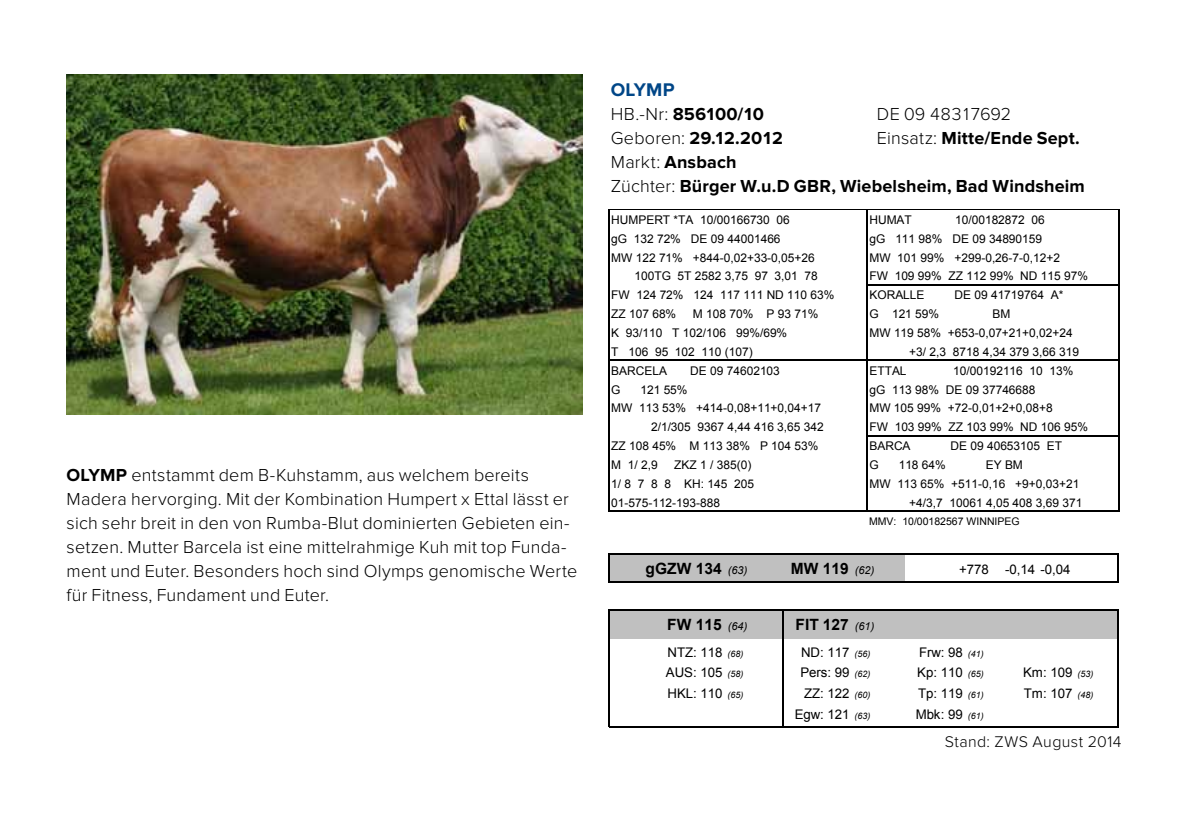
<style>
.page{position:relative;width:1191px;height:840px;background:#fff}
.page>*{position:absolute;margin:0;border:0;box-sizing:border-box;transform-origin:0 0}
.t1{font:700 53px "Arial";color:#000}
.t2{font:700 24.2px "Arial";color:#000}
.t3{font:700 19px "Proxima Nova";letter-spacing:.01em;color:#004687}
.t4{font:300 18px/24px "Proxima Nova";letter-spacing:.01em;color:#000}
.t5{font:700 18px/24px "Proxima Nova";letter-spacing:.01em;color:#000}
.t6{font:700 18px "Proxima Nova";letter-spacing:-.025em;color:#000}
.t7{font:300 18px "Proxima Nova";letter-spacing:-.015em;color:#000}
.t8{font:300 16px "Proxima Nova";letter-spacing:.025em;color:#000}
.t9{font:700 15.6px "Arial";letter-spacing:.005em;color:#000}
.t10{font:13.2px "Arial";letter-spacing:-.005em;color:#000}
.t11{font:12px "Arial";color:#000}
.t12{font:10.6px "Arial";color:#000}
.s1{font-weight:700}
.s2{font-weight:300}
.s3{font-weight:400;font-style:italic;font-size:11px}
.s4{font-style:italic;font-size:9px}
</style>
<div class="page">
<img style="left:67px;top:74px;width:515px;height:340px">
<div style="left:608px;top:553px;width:296px;height:29px;background:#c0c0c0"></div>
<div style="left:608px;top:609px;width:510px;height:29px;background:#c0c0c0"></div>
<hr style="left:609px;top:552px;width:509px;height:2px;background:#000">
<hr style="left:609px;top:581px;width:509px;height:1px;background:#000">
<hr style="left:608px;top:552px;width:1px;height:30px;background:#000">
<svg style="left:1117px;top:554px;width:1px;height:27px"></svg>
<hr style="left:609px;top:609px;width:509px;height:1px;background:#000">
<hr style="left:609px;top:725px;width:509px;height:1px;background:#000">
<hr style="left:608px;top:609px;width:1px;height:117px;background:#000">
<hr style="left:1117px;top:610px;width:1px;height:116px;background:#000">
<hr style="left:782px;top:610px;width:1px;height:116px;background:#000">
<hr style="left:608px;top:209px;width:1px;height:302px;background:#000">
<hr style="left:866px;top:210px;width:1px;height:301px;background:#000">
<hr style="left:1118px;top:210px;width:1px;height:301px;background:#000">
<hr style="left:609px;top:209px;width:510px;height:1px;background:#000">
<hr style="left:867px;top:284px;width:252px;height:1px;background:#000">
<hr style="left:609px;top:359px;width:510px;height:1px;background:#000">
<hr style="left:867px;top:434px;width:252px;height:2px;background:#000">
<hr style="left:609px;top:510px;width:510px;height:1px;background:#000">
<p class="t4" style="left:67px;top:462px;width:512px"><span class="s1">Olymp</span> entstammt dem B-Kuhstamm, aus welchem bereits Madera hervorging. Mit der Kombination Humpert x Ettal lässt er sich sehr breit in den von Rumba-Blut dominierten Gebieten ein&shy;setzen. Mutter Barcela ist eine mittelrahmige Kuh mit top Funda&shy;ment und Euter. Besonders hoch sind Olymps genomische Werte für Fitness, Fundament und Euter.</p>
<h3 class="t3" style="left:611px;top:79px;width:65px">Olymp</h3>
<h3 class="t6" style="left:611px;top:104px;width:155px"><span class="s2">HB.-Nr:</span> 856100/10</h3>
<h3 class="t7" style="left:877px;top:104px;width:136px">DE 09 48317692</h3>
<h3 class="t5" style="left:611px;top:126px;width:174px"><span class="s2">Geboren:</span> 29.12.2012</h3>
<h3 class="t5" style="left:877px;top:126px;width:204px"><span class="s2">Einsatz:</span> Mitte/Ende Sept.</h3>
<h3 class="t5" style="left:611px;top:150px;width:475px"><span class="s2">Markt:</span> Ansbach<br><span class="s2">Züchter:</span> Bürger W.u.D GBR, Wiebelsheim, Bad Windsheim</h3>
<p class="t11" style="left:611px;top:212px;width:180px">HUMPERT *TA 10/00166730 06</p>
<p class="t11" style="left:869px;top:212px;width:44px">HUMAT</p>
<p class="t11" style="left:955px;top:212px;width:91px">10/00182872 06</p>
<p class="t11" style="left:611px;top:230px;width:171px">gG 132 72% DE 09 44001466</p>
<p class="t11" style="left:869px;top:230px;width:174px">gG 111 98% DE 09 34890159</p>
<p class="t11" style="left:611px;top:249px;width:205px">MW 122 71% +844-0,02+33-0,05+26</p>
<p class="t11" style="left:869px;top:249px;width:192px">MW 101 99% +299-0,26-7-0,12+2</p>
<p class="t11" style="left:634px;top:268px;width:185px">100TG 5T 2582 3,75 97 3,01 78</p>
<p class="t11" style="left:869px;top:268px;width:220px">FW 109 99% ZZ 112 99% ND 115 97%</p>
<p class="t11" style="left:611px;top:287px;width:225px">FW 124 72% 124 117 111 ND 110 63%</p>
<p class="t11" style="left:869px;top:287px;width:57px">KORALLE</p>
<p class="t11" style="left:954px;top:287px;width:110px">DE 09 41719764 A*</p>
<p class="t11" style="left:611px;top:306px;width:67px">ZZ 107 68%</p>
<p class="t11" style="left:693px;top:306px;width:127px">M 108 70% P 93 71%</p>
<p class="t11" style="left:869px;top:306px;width:71px">G 121 59%</p>
<p class="t11" style="left:992px;top:306px;width:19px">BM</p>
<p class="t11" style="left:611px;top:325px;width:178px">K 93/110 T 102/106 99%/69%</p>
<p class="t11" style="left:869px;top:325px;width:205px">MW 119 58% +653-0,07+21+0,02+24</p>
<p class="t11" style="left:611px;top:343px;width:143px">T 106 95 102 110 (107)</p>
<p class="t11" style="left:909px;top:343px;width:171px">+3/ 2,3 8718 4,34 379 3,66 319</p>
<p class="t11" style="left:611px;top:362px;width:57px">BARCELA</p>
<p class="t11" style="left:690px;top:362px;width:91px">DE 09 74602103</p>
<p class="t11" style="left:869px;top:362px;width:39px">ETTAL</p>
<p class="t11" style="left:953px;top:362px;width:122px">10/00192116 10 13%</p>
<p class="t11" style="left:611px;top:381px;width:11px">G</p>
<p class="t11" style="left:640px;top:381px;width:49px">121 55%</p>
<p class="t11" style="left:869px;top:381px;width:168px">gG 113 98% DE 09 37746688</p>
<p class="t11" style="left:611px;top:400px;width:211px">MW 113 53% +414-0,08+11+0,04+17</p>
<p class="t11" style="left:869px;top:400px;width:185px">MW 105 99% +72-0,01+2+0,08+8</p>
<p class="t11" style="left:651px;top:419px;width:174px">2/1/305 9367 4,44 416 3,65 342</p>
<p class="t11" style="left:869px;top:419px;width:220px">FW 103 99% ZZ 103 99% ND 106 95%</p>
<p class="t11" style="left:611px;top:437px;width:209px">ZZ 108 45% M 113 38% P 104 53%</p>
<p class="t11" style="left:869px;top:437px;width:43px">BARCA</p>
<p class="t11" style="left:950px;top:437px;width:113px">DE 09 40653105 ET</p>
<p class="t11" style="left:611px;top:456px;width:48px">M 1/ 2,9</p>
<p class="t11" style="left:674px;top:456px;width:79px">ZKZ 1 / 385(0)</p>
<p class="t11" style="left:869px;top:456px;width:11px">G</p>
<p class="t11" style="left:898px;top:456px;width:49px">118 64%</p>
<p class="t11" style="left:985px;top:456px;width:39px">EY BM</p>
<p class="t11" style="left:611px;top:475px;width:144px">1/ 8 7 8 8 KH: 145 205</p>
<p class="t11" style="left:869px;top:475px;width:211px">MW 113 65% +511-0,16 +9+0,03+21</p>
<p class="t11" style="left:611px;top:494px;width:110px">01-575-112-193-888</p>
<p class="t11" style="left:909px;top:494px;width:175px">+4/3,7 10061 4,05 408 3,69 371</p>
<p class="t12" style="left:869px;top:514px;width:152px">MMV: 10/00182567 WINNIPEG</p>
<h1 class="t1" style="left:622px;top:380px;width:587px">NEUE STIERE SEPTEM</h1>
<h2 class="t2" style="left:618px;top:485px;width:87px">OLYMP</h2>
<p class="t9" style="left:645px;top:557px;width:103px">gGZW 134 <span class="s3">(63)</span></p>
<p class="t9" style="left:791px;top:557px;width:85px">MW 119 <span class="s3">(62)</span></p>
<p class="t10" style="left:1005px;top:560px;width:67px">-0,14 -0,04</p>
<p class="t10" style="left:959px;top:560px;width:31px">+778</p>
<p class="t9" style="left:667px;top:613px;width:82px">FW 115 <span class="s3">(64)</span></p>
<p class="t9" style="left:795px;top:613px;width:80px">FIT 127 <span class="s3">(61)</span></p>
<p class="t10" style="left:667px;top:642px;width:77px">NTZ: 118 <span class="s4">(68)</span></p>
<p class="t10" style="left:801px;top:642px;width:71px">ND: 117 <span class="s4">(56)</span></p>
<p class="t10" style="left:919px;top:642px;width:66px">Frw: 98 <span class="s4">(41)</span></p>
<p class="t10" style="left:666px;top:663px;width:79px">AUS: 105 <span class="s4">(58)</span></p>
<p class="t10" style="left:800px;top:663px;width:72px">Pers: 99 <span class="s4">(62)</span></p>
<p class="t10" style="left:917px;top:663px;width:68px">Kp: 110 <span class="s4">(65)</span></p>
<p class="t10" style="left:1023px;top:663px;width:72px">Km: 109 <span class="s4">(53)</span></p>
<p class="t10" style="left:667px;top:684px;width:77px">HKL: 110 <span class="s4">(65)</span></p>
<p class="t10" style="left:804px;top:684px;width:68px">ZZ: 122 <span class="s4">(60)</span></p>
<p class="t10" style="left:918px;top:684px;width:67px">Tp: 119 <span class="s4">(61)</span></p>
<p class="t10" style="left:1023px;top:684px;width:71px">Tm: 107 <span class="s4">(48)</span></p>
<p class="t10" style="left:794px;top:705px;width:77px">Egw: 121 <span class="s4">(63)</span></p>
<p class="t10" style="left:916px;top:705px;width:69px">Mbk: 99 <span class="s4">(61)</span></p>
<h3 class="t8" style="left:944px;top:732px;width:178px">Stand: ZWS August 2014</h3>
</div>
